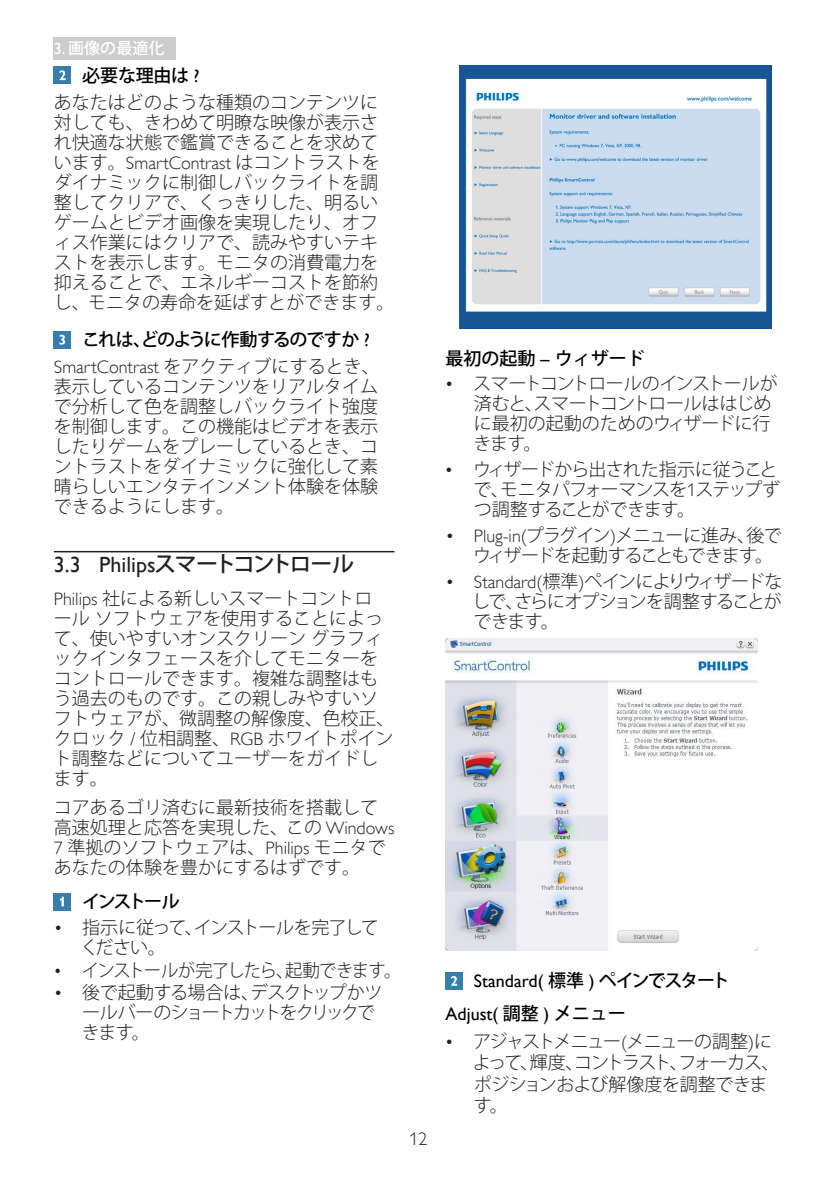
<style>
.page{position:relative;width:840px;height:1191px;background:#fff}
.page>*{position:absolute;margin:0;border:0;box-sizing:border-box;transform-origin:0 0}
.t1{font:22px "Gill Sans Alt One WGL";color:#231f20}
.chapter-paragraph{font:300 18px/20px "Koz Go Pr 6 N";color:#231f20}
.chapter-paragraph-2{font:300 18px/20px "Koz Go Pr 6 N";letter-spacing:-.05em;color:#231f20}
.chapter-paragraph-3{font:300 18px/21.6px "Koz Go Pr 6 N";letter-spacing:-.07em;color:#231f20}
.chapter-paragraph-4{font:300 18px/20px "Koz Go Pr 6 N";letter-spacing:-.025em;color:#231f20}
.chapter-paragraph-5{font:300 18px/20px "Koz Go Pr 6 N";letter-spacing:-.085em;color:#231f20}
.chapter-paragraph-6{font:300 18px/20px "Koz Go Pr 6 N";letter-spacing:-.065em;color:#231f20}
.chapter-paragraph-7{font:300 18px "Koz Go Pr 6 N";letter-spacing:-.045em;color:#231f20;scale:.96 1}
.Heading_4{font:18px "Gill Sans Alt One WGL";color:#000}
.Heading_4-2{font:500 18px "Koz Go Pr 6 N";letter-spacing:-.065em;color:#000}
.Heading_3{font:18px "Gill Sans Alt One WGL";color:#000}
.Heading_4-3{font:500 18px "Koz Go Pr 6 N";letter-spacing:-.045em;color:#000}
.Heading_3-2{font:500 18px "Koz Go Pr 6 N";color:#000}
.t2{font:18px "Gill Sans Alt One WGL Light";color:#231f20}
.t3{font:500 16px "Koz Go Pr 6 N";color:#fff}
.s1{font-family:"Gill Sans Alt One WGL";font-weight:400}
.s2{font-family:"Gill Sans Alt One WGL Light";font-weight:400}
.s3{font-family:"Koz Go Pr 6 N";font-weight:500}
</style>
<div class="page">
<div style="left:54px;top:37px;width:122px;height:23px;background:#cdcdcd"></div>
<hr style="left:54px;top:551px;width:340px;height:1px;background:#231f20">
<div style="left:54px;top:67px;width:17px;height:17px;background:#377eac"></div>
<svg style="left:59px;top:70px;width:7px;height:10px"></svg>
<div style="left:54px;top:331px;width:17px;height:17px;background:#377eac"></div>
<svg style="left:59px;top:335px;width:6px;height:9px"></svg>
<div style="left:54px;top:893px;width:17px;height:17px;background:#377eac"></div>
<svg style="left:60px;top:896px;width:4px;height:10px"></svg>
<img style="left:459px;top:66px;width:312px;height:262px">
<img style="left:445px;top:639px;width:312px;height:311px">
<div style="left:445px;top:972px;width:17px;height:17px;background:#377eac"></div>
<svg style="left:451px;top:976px;width:6px;height:9px"></svg>
<p class="t3" style="left:54px;top:39px;width:112px"><span class="s1">3.</span> 画像の最適化</p>
<p class="Heading_4-3" style="left:82px;top:65px;width:119px">必要な理由は <span class="s1">?</span></p>
<p class="chapter-paragraph" style="left:54px;top:93px;width:342px">あなたはどのような種類のコンテンツに対しても、きわめて明瞭な映像が表示され快適な状態で鑑賞できることを求めています。<span class="s2">SmartContrast</span> はコントラストをダイナミックに制御しバックライトを調整してクリアで、くっきりした、明るいゲームとビデオ画像を実現したり、オフィス作業にはクリアで、読みやすいテキストを表示します。モニタの消費電力を抑えることで、エネルギーコストを節約し、モニタの寿命を延ばすとができます。</p>
<p class="Heading_4-2" style="left:82px;top:329px;width:289px">これは、どのように作動するのですか <span class="s1">?</span></p>
<p class="chapter-paragraph" style="left:54px;top:357px;width:327px;text-align:justify"><span class="s2">SmartContrast</span> をアクティブにするとき、表示しているコンテンツをリアルタイムで分析して色を調整しバックライト強度を制御します。この機能はビデオを表示したりゲームをプレーしているとき、コントラストをダイナミックに強化して素晴らしいエンタテインメント体験を体験できるようにします。</p>
<p class="t1" style="left:54px;top:550px;width:301px">3.3 Philips<span class="s3">スマートコントロール</span></p>
<p class="chapter-paragraph" style="left:54px;top:589px;width:342px"><span class="s2">Philips</span> 社による新しいスマートコントロールソフトウェアを使用することによって、使いやすいオンスクリーングラフィックインタフェースを介してモニターをコントロールできます。複雑な調整はもう過去のものです。この親しみやすいソフトウェアが、微調整の解像度、色校正、クロック <span class="s2">/</span> 位相調整、<span class="s2">RGB</span> ホワイトポイント調整などについてユーザーをガイドします。</p>
<p class="chapter-paragraph" style="left:54px;top:797px;width:342px">コアあるゴリ済むに最新技術を搭載して高速処理と応答を実現した、この <span class="s2">Windows<br>7</span> 準拠のソフトウェアは、<span class="s2">Philips</span> モニタであなたの体験を豊かにするはずです。</p>
<p class="Heading_4-3" style="left:82px;top:891px;width:99px">インストール</p>
<p class="chapter-paragraph-6" style="left:81px;top:917px;width:299px;text-indent:-27px"><span class="s2">•</span> 指示に従って、インストールを完了してください。</p>
<p class="chapter-paragraph-7" style="left:54px;top:959px;width:363px"><span class="s2">•</span> インストールが完了したら、起動できます。</p>
<p class="chapter-paragraph-5" style="left:82px;top:983px;width:302px;text-indent:-28px"><span class="s2">•</span> 後で起動する場合は、デスクトップかツールバーのショートカットをクリックできます。</p>
<p class="t2" style="left:409px;top:1127px;width:19px">12</p>
<p class="Heading_3-2" style="left:445px;top:348px;width:201px">最初の起動 <span class="s1">–</span> ウィザード</p>
<p class="chapter-paragraph-4" style="left:473px;top:374px;width:305px;text-indent:-29px"><span class="s2">•</span> スマートコントロールのインストールが済むと、スマートコントロールははじめに最初の起動のためのウィザードに行きます。</p>
<p class="chapter-paragraph-2" style="left:473px;top:460px;width:308px;text-indent:-29px"><span class="s2">•</span> ウィザードから出された指示に従うことで、モニタパフォーマンスを<span class="s2">1</span>ステップずつ調整することができます。</p>
<p class="chapter-paragraph-2" style="left:472px;top:525px;width:310px;text-indent:-27px"><span class="s2">• Plug-in(</span>プラグイン<span class="s2">)</span>メニューに進み、後でウィザードを起動することもできます。</p>
<p class="chapter-paragraph" style="left:472px;top:571px;width:312px;text-align:justify;text-indent:-27px"><span class="s2">• Standard(</span>標準<span class="s2">)</span>ペインによりウィザードなしで、さらにオプションを調整することができます。</p>
<p class="Heading_4" style="left:473px;top:969px;width:257px">Standard( <span class="s3">標準</span> ) <span class="s3">ペインでスタート</span></p>
<p class="Heading_3" style="left:445px;top:1001px;width:182px">Adjust( <span class="s3">調整</span> ) <span class="s3">メニュー</span></p>
<p class="chapter-paragraph-3" style="left:472px;top:1030px;width:308px;text-indent:-28px"><span class="s2">•</span> アジャストメニュー<span class="s2">(</span>メニューの調整<span class="s2">)</span>によって、輝度、コントラスト、フォーカス、ポジションおよび解像度を調整できます。</p>
</div>
